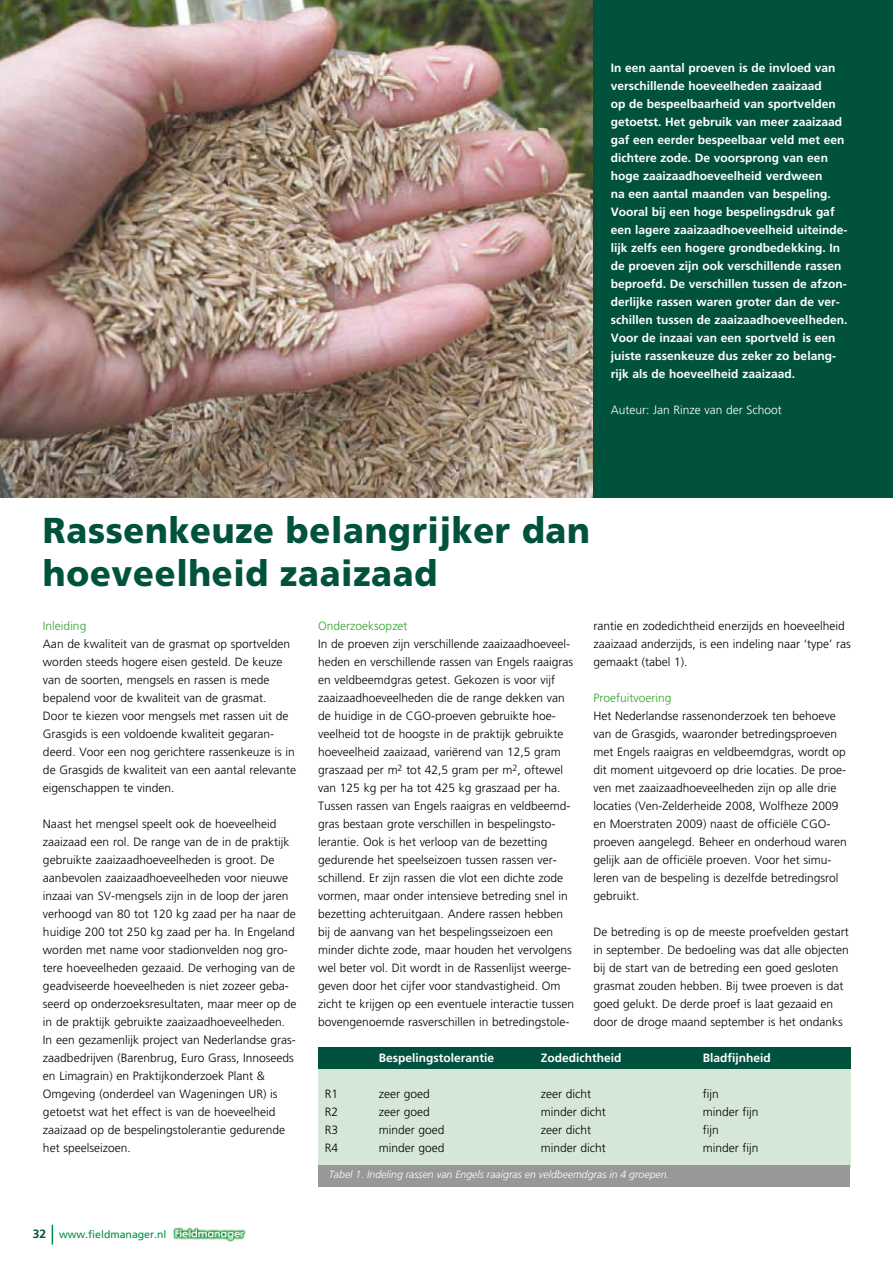
<style>
.page{position:relative;width:893px;height:1263px;background:#fff}
.page>*{position:absolute;margin:0;border:0;box-sizing:border-box;transform-origin:0 0}
.t1{font:900 36px/43.2px "Frutiger";letter-spacing:.02em;color:#00523c;scale:.95 1}
.t2{font:300 12px/18px "Frutiger";color:#000}
.t3{font:700 12px/18px "Frutiger";color:#fff}
.t4{font:300 12px "Frutiger";color:#35a32c}
.t5{font:300 12px "Frutiger";color:#fff}
.t6{font:italic 300 10.5px "Frutiger";color:#fff}
.t7{font:10.5px "Frutiger";color:#008b45}
.s1{font-weight:700;font-size:12px;color:#00523c}
</style>
<div class="page">
<svg style="left:52px;top:1225px;width:1px;height:19px"></svg>
<img style="left:173px;top:1227px;width:73px;height:15px">
<img style="left:0;top:0;width:594px;height:497px">
<div style="left:594px;top:0;width:299px;height:497px;background:#00523c"></div>
<div style="left:318px;top:1064px;width:533px;height:103px;background:#d5e8d8"></div>
<div style="left:318px;top:1165px;width:532px;height:21px;background:#97989a"></div>
<div style="left:318px;top:1047px;width:533px;height:21px;background:#00523c"></div>
<p class="t3" style="left:611px;top:59px;width:238px">In een aantal proeven is de invloed van verschillende hoeveelheden zaaizaad<br>op de bespeelbaarheid van sportvelden getoetst. Het gebruik van meer zaaizaad gaf een eerder bespeelbaar veld met een dichtere zode. De voorsprong van een hoge zaaizaadhoeveelheid verdween<br>na een aantal maanden van bespeling.<br>Vooral bij een hoge bespelingsdruk gaf een lagere zaaizaadhoeveelheid uiteinde&shy;lijk zelfs een hogere grondbedekking. In de proeven zijn ook verschillende rassen beproefd. De verschillen tussen de afzon&shy;derlijke rassen waren groter dan de ver&shy;schillen tussen de zaaizaadhoeveelheden.<br>Voor de inzaai van een sportveld is een juiste rassenkeuze dus zeker zo belang&shy;rijk als de hoeveelheid zaaizaad.</p>
<p class="t5" style="left:611px;top:403px;width:173px">Auteur: Jan Rinze van der Schoot</p>
<h1 class="t1" style="left:43px;top:508px;width:577px">Rassenkeuze belangrijker dan hoeveelheid zaaizaad</h1>
<p class="t4" style="left:43px;top:619px;width:45px">Inleiding</p>
<p class="t2" style="left:43px;top:635px;width:255px">Aan de kwaliteit van de grasmat op sportvelden worden steeds hogere eisen gesteld. De keuze van de soorten, mengsels en rassen is mede bepalend voor de kwaliteit van de grasmat.<br>Door te kiezen voor mengsels met rassen uit de Grasgids is een voldoende kwaliteit gegaran&shy;deerd. Voor een nog gerichtere rassenkeuze is in de Grasgids de kwaliteit van een aantal relevante eigenschappen te vinden.</p>
<p class="t2" style="left:43px;top:815px;width:255px">Naast het mengsel speelt ook de hoeveelheid zaaizaad een rol. De range van de in de praktijk gebruikte zaaizaadhoeveelheden is groot. De aanbevolen zaaizaadhoeveelheden voor nieuwe inzaai van SV-mengsels zijn in de loop der jaren verhoogd van 80 tot 120 kg zaad per ha naar de huidige 200 tot 250 kg zaad per ha. In Engeland worden met name voor stadionvelden nog gro&shy;tere hoeveelheden gezaaid. De verhoging van de geadviseerde hoeveelheden is niet zozeer geba&shy;seerd op onderzoeksresultaten, maar meer op de in de praktijk gebruikte zaaizaadhoeveelheden.<br>In een gezamenlijk project van Nederlandse gras&shy;zaadbedrijven (Barenbrug, Euro Grass, Innoseeds en Limagrain) en Praktijkonderzoek Plant &amp; Omgeving (onderdeel van Wageningen UR) is getoetst wat het effect is van de hoeveelheid zaaizaad op de bespelingstolerantie gedurende het speelseizoen.</p>
<p class="t7" style="left:33px;top:1228px;width:135px"><span class="s1">32</span> www.fieldmanager.nl</p>
<p class="t4" style="left:318px;top:619px;width:91px">Onderzoeksopzet</p>
<p class="t2" style="left:318px;top:635px;width:257px">In de proeven zijn verschillende zaaizaadhoeveel&shy;heden en verschillende rassen van Engels raaigras en veldbeemdgras getest. Gekozen is voor vijf zaaizaadhoeveelheden die de range dekken van de huidige in de CGO-proeven gebruikte hoe&shy;veelheid tot de hoogste in de praktijk gebruikte hoeveelheid zaaizaad, variërend van 12,5 gram graszaad per m<sup>2</sup> tot 42,5 gram per m<sup>2</sup>, oftewel van 125 kg per ha tot 425 kg graszaad per ha.<br>Tussen rassen van Engels raaigras en veldbeemd&shy;gras bestaan grote verschillen in bespelingsto&shy;lerantie. Ook is het verloop van de bezetting gedurende het speelseizoen tussen rassen ver&shy;schillend. Er zijn rassen die vlot een dichte zode vormen, maar onder intensieve betreding snel in bezetting achteruitgaan. Andere rassen hebben bij de aanvang van het bespelingsseizoen een minder dichte zode, maar houden het vervolgens wel beter vol. Dit wordt in de Rassenlijst weerge&shy;geven door het cijfer voor standvastigheid. Om zicht te krijgen op een eventuele interactie tussen bovengenoemde rasverschillen in betredingstole-</p>
<p class="t2" style="left:594px;top:617px;width:259px">rantie en zodedichtheid enerzijds en hoeveelheid zaaizaad anderzijds, is een indeling naar ‘type’ ras gemaakt (tabel 1).</p>
<p class="t4" style="left:594px;top:691px;width:79px">Proefuitvoering</p>
<p class="t2" style="left:594px;top:707px;width:255px">Het Nederlandse rassenonderzoek ten behoeve van de Grasgids, waaronder betredingsproeven met Engels raaigras en veldbeemdgras, wordt op dit moment uitgevoerd op drie locaties. De proe&shy;ven met zaaizaadhoeveelheden zijn op alle drie locaties (Ven-Zelderheide 2008, Wolfheze 2009 en Moerstraten 2009) naast de officiële CGO&shy;proeven aangelegd. Beheer en onderhoud waren gelijk aan de officiële proeven. Voor het simu&shy;leren van de bespeling is dezelfde betredingsrol gebruikt.</p>
<p class="t2" style="left:594px;top:923px;width:257px">De betreding is op de meeste proefvelden gestart in september. De bedoeling was dat alle objecten bij de start van de betreding een goed gesloten grasmat zouden hebben. Bij twee proeven is dat goed gelukt. De derde proef is laat gezaaid en door de droge maand september is het ondanks</p>
<p class="t3" style="left:379px;top:1049px;width:117px">Bespelingstolerantie</p>
<p class="t3" style="left:541px;top:1049px;width:82px">Zodedichtheid</p>
<p class="t3" style="left:703px;top:1049px;width:70px">Bladfijnheid</p>
<p class="t2" style="left:325px;top:1085px;width:15px">R1</p>
<p class="t2" style="left:379px;top:1085px;width:53px">zeer goed</p>
<p class="t2" style="left:541px;top:1085px;width:52px">zeer dicht</p>
<p class="t2" style="left:703px;top:1085px;width:17px">fijn</p>
<p class="t2" style="left:325px;top:1103px;width:15px">R2</p>
<p class="t2" style="left:379px;top:1103px;width:53px">zeer goed</p>
<p class="t2" style="left:541px;top:1103px;width:67px">minder dicht</p>
<p class="t2" style="left:703px;top:1103px;width:57px">minder fijn</p>
<p class="t2" style="left:325px;top:1121px;width:15px">R3</p>
<p class="t2" style="left:379px;top:1121px;width:67px">minder goed</p>
<p class="t2" style="left:541px;top:1121px;width:52px">zeer dicht</p>
<p class="t2" style="left:703px;top:1121px;width:17px">fijn</p>
<p class="t2" style="left:325px;top:1139px;width:15px">R4</p>
<p class="t2" style="left:379px;top:1139px;width:67px">minder goed</p>
<p class="t2" style="left:541px;top:1139px;width:67px">minder dicht</p>
<p class="t2" style="left:703px;top:1139px;width:57px">minder fijn</p>
<p class="t6" style="left:329px;top:1168px;width:342px">Tabel 1. Indeling rassen van Engels raaigras en veldbeemdgras in 4 groepen.</p>
</div>
